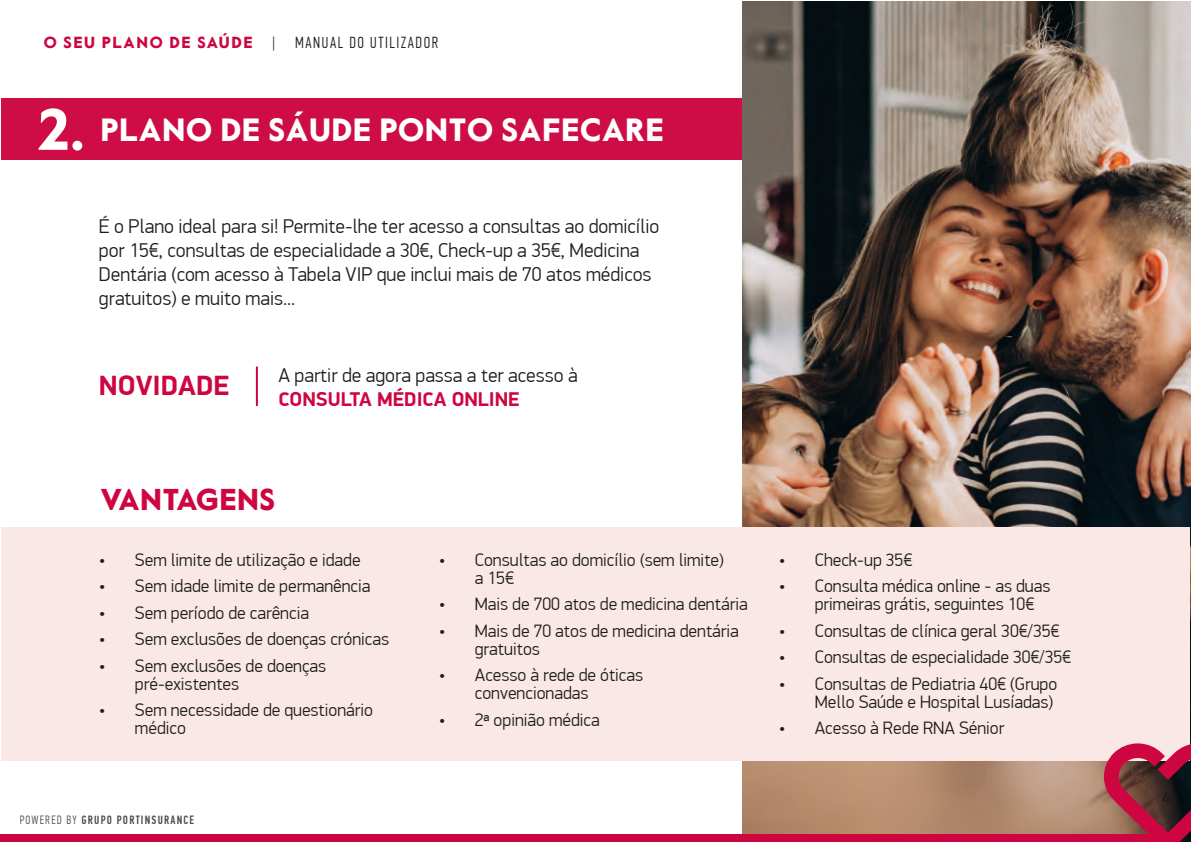
<style>
.page{position:relative;width:1191px;height:842px;background:#fff}
.page>*{position:absolute;margin:0;border:0;box-sizing:border-box;transform-origin:0 0}
.t1{font:900 58px "Value Sans Pro";color:#fff}
.t2{font:900 32px "Value Sans Pro";letter-spacing:.02em;color:#fff}
.t3{font:900 30px "Value Sans Pro";letter-spacing:.02em;color:#cd0641}
.t4{font:700 28px "PF Din Display Pro";color:#cd0641}
.t5{font:300 20px/24px "PF Din Display Pro";color:#1d1d1b}
.t6{font:700 20px "PF Din Display Pro";color:#cd0641}
.t7{font:300 18px/18px "PF Din Display Pro";color:#1d1d1b}
.t8{font:300 16px "PF Din Text Comp Pro";letter-spacing:.1em;color:#1d1d1b}
.t9{font:900 16px "PF Din Display Pro";color:#1d1d1b}
.t10{font:500 12px "PF Din Text Comp Pro";letter-spacing:.1em;color:#1e1f1c}
.s1{font-family:"Value Sans Pro";font-weight:900;color:#cd0641}
.s2{font-weight:300}
</style>
<div class="page">
<div style="left:1px;top:99px;width:742px;height:61px;background:#ce0d46"></div>
<img style="left:743px;top:1px;width:448px;height:833px">
<div style="left:1px;top:527px;width:1189px;height:234px;background:#fae8e7"></div>
<hr style="left:256px;top:367px;width:2px;height:39px;background:#cd0641">
<div style="left:0;top:834px;width:1156px;height:8px;background:#cd0641"></div>
<svg style="left:1104px;top:743px;width:87px;height:99px;background:#8f3245"></svg>
<p class="t8" style="left:44px;top:33px;width:396px"><span class="s1">O SEU PLANO DE SAÚDE</span> | MANUAL DO UTILIZADOR</p>
<h1 class="t1" style="left:37px;top:95px;width:49px">2.</h1>
<h2 class="t2" style="left:100px;top:111px;width:565px">PLANO DE SÁUDE PONTO SAFECARE</h2>
<p class="t5" style="left:99px;top:215px;width:562px">É o Plano ideal para si! Permite-lhe ter acesso a consultas ao domicílio por 15€, consultas de especialidade a 30€, Check-up a 35€, Medicina Dentária (com acesso à Tabela VIP que inclui mais de 70 atos médicos gratuitos) e muito mais...</p>
<h3 class="t4" style="left:99px;top:368px;width:132px">NOVIDADE</h3>
<p class="t5" style="left:278px;top:363px;width:301px">A partir de agora passa a ter acesso à</p>
<p class="t6" style="left:278px;top:387px;width:243px">CONSULTA MÉDICA ONLINE</p>
<h3 class="t3" style="left:100px;top:481px;width:176px">VANTAGENS</h3>
<p class="t7" style="left:99px;top:551px;width:263px">• Sem limite de utilização e idade</p>
<p class="t7" style="left:99px;top:577px;width:273px">• Sem idade limite de permanência</p>
<p class="t7" style="left:99px;top:604px;width:211px">• Sem período de carência</p>
<p class="t7" style="left:99px;top:630px;width:292px">• Sem exclusões de doenças crónicas</p>
<p class="t7" style="left:135px;top:657px;width:193px;text-indent:-36px">• Sem exclusões de doenças pré-existentes</p>
<p class="t7" style="left:135px;top:701px;width:240px;text-indent:-36px">• Sem necessidade de questionário médico</p>
<p class="t7" style="left:475px;top:551px;width:251px;text-indent:-36px">• Consultas ao domicílio (sem limite) a 15€</p>
<p class="t7" style="left:439px;top:595px;width:310px">• Mais de 700 atos de medicina dentária</p>
<p class="t7" style="left:475px;top:622px;width:265px;text-indent:-36px">• Mais de 70 atos de medicina dentária gratuitos</p>
<p class="t7" style="left:475px;top:666px;width:170px;text-indent:-36px">• Acesso à rede de óticas convencionadas</p>
<p class="t7" style="left:439px;top:711px;width:162px">• 2ª opinião médica</p>
<p class="t10" style="left:20px;top:813px;width:176px"><span class="s2">POWERED BY</span> GRUPO PORTINSURANCE</p>
<p class="t7" style="left:778px;top:551px;width:135px">• Check-up 35€</p>
<p class="t7" style="left:814px;top:577px;width:237px;text-indent:-36px">• Consulta médica online - as duas primeiras grátis, seguintes 10€</p>
<p class="t7" style="left:778px;top:622px;width:282px">• Consultas de clínica geral 30€/35€</p>
<p class="t7" style="left:778px;top:648px;width:294px">• Consultas de especialidade 30€/35€</p>
<p class="t7" style="left:778px;top:675px;width:280px;text-align:right">• Consultas de Pediatria 40€ (Grupo<br>Mello Saúde e Hospital Lusíadas)</p>
<p class="t7" style="left:778px;top:719px;width:227px">• Acesso à Rede RNA Sénior</p>
<p class="t9" style="left:1161px;top:788px;width:10px">4</p>
</div>
